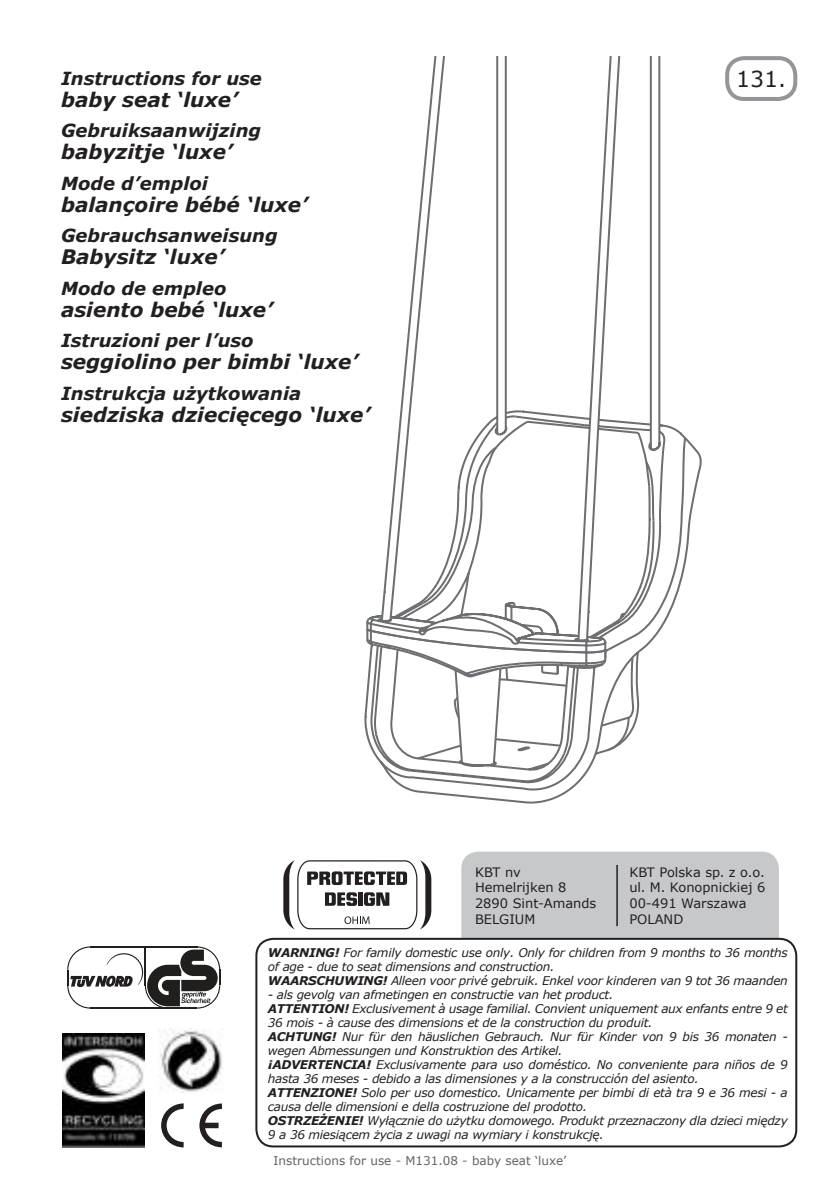
<style>
.page{position:relative;width:840px;height:1191px;background:#fff}
.page>*{position:absolute;margin:0;border:0;box-sizing:border-box;transform-origin:0 0}
.t1{font:22px "Verdana";color:#231f20}
.t2{font:italic 700 20px "Verdana";color:#231f20}
.t3{font:italic 700 18px "Verdana";color:#231f20}
.t4{font:13px/15.6px "Verdana";color:#231f20}
.t5{font:italic 12px/14px "Verdana";letter-spacing:-.025em;color:#231f20}
.t6{font:12px "Verdana";color:#636366}
.s1{font-weight:700}
</style>
<div class="page">
<div style="left:724px;top:56px;width:72px;height:45px;border:4px solid #939598;border-radius:17px"></div>
<div style="left:461px;top:851px;width:317px;height:101px;background:#c7c8ca;border-radius:17px"></div>
<hr style="left:616px;top:865px;width:1px;height:61px;background:#231f20">
<div style="left:256px;top:938px;width:539px;height:208px;background:#fff;border-radius:17px"></div>
<div style="left:255px;top:937px;width:541px;height:210px;border:2px solid #231f20;border-radius:17px"></div>
<img style="left:62px;top:1033px;width:82px;height:114px">
<img style="left:158px;top:1028px;width:65px;height:64px">
<svg style="left:161px;top:1103px;width:22px;height:44px"></svg>
<svg style="left:199px;top:1103px;width:23px;height:44px"></svg>
<svg style="left:67px;top:946px;width:153px;height:62px"></svg>
<svg style="left:283px;top:860px;width:148px;height:69px"></svg>
<svg style="left:364px;top:437px;width:337px;height:366px"></svg>
<svg style="left:369px;top:56px;width:317px;height:736px"></svg>
<h3 class="t3" style="left:61px;top:70px;width:202px">Instructions for use</h3>
<h2 class="t2" style="left:61px;top:90px;width:178px">baby seat ‘luxe’</h2>
<h3 class="t3" style="left:61px;top:122px;width:201px">Gebruiksaanwijzing</h3>
<h2 class="t2" style="left:61px;top:143px;width:173px">babyzitje ‘luxe’</h2>
<h3 class="t3" style="left:61px;top:175px;width:148px">Mode d’emploi</h3>
<h2 class="t2" style="left:61px;top:195px;width:248px">balançoire bébé ‘luxe’</h2>
<h3 class="t3" style="left:61px;top:227px;width:218px">Gebrauchsanweisung</h3>
<h2 class="t2" style="left:61px;top:248px;width:165px">Babysitz ‘luxe’</h2>
<h3 class="t3" style="left:61px;top:280px;width:167px">Modo de empleo</h3>
<h2 class="t2" style="left:61px;top:300px;width:213px">asiento bebé ‘luxe’</h2>
<h3 class="t3" style="left:61px;top:332px;width:194px">Istruzioni per l’uso</h3>
<h2 class="t2" style="left:61px;top:353px;width:298px">seggiolino per bimbi ‘luxe’</h2>
<h3 class="t3" style="left:61px;top:380px;width:241px">Instrukcja użytkowania</h3>
<h2 class="t2" style="left:61px;top:400px;width:310px">siedziska dziecięcego ‘luxe’</h2>
<h1 class="t1" style="left:735px;top:69px;width:51px">131.</h1>
<p class="t4" style="left:474px;top:865px;width:123px">KBT nv<br>Hemelrijken 8<br>2890 Sint-Amands<br>BELGIUM</p>
<p class="t4" style="left:629px;top:865px;width:138px">KBT Polska sp. z o.o. ul. M. Konopnickiej 6<br>00-491 Warszawa<br>POLAND</p>
<p class="t5" style="left:268px;top:946px;width:521px"><span class="s1">WARNING!</span> For family domestic use only. Only for children from 9 months to 36 months of age - due to seat dimensions and construction.<br><span class="s1">WAARSCHUWING!</span> Alleen voor privé gebruik. Enkel voor kinderen van 9 tot 36 maanden</p>
<p class="t5" style="left:268px;top:988px;width:521px">- als gevolg van afmetingen en constructie van het product.<br><span class="s1">ATTENTION!</span> Exclusivement à usage familial. Convient uniquement aux enfants entre 9 et 36 mois - à cause des dimensions et de la construction du produit.<br><span class="s1">ACHTUNG!</span> Nur für den häuslichen Gebrauch. Nur für Kinder von 9 bis 36 monaten - wegen Abmessungen und Konstruktion des Artikel.<br><span class="s1">¡ADVERTENCIA!</span> Exclusivamente para uso doméstico. No conveniente para niños de 9 hasta 36 meses - debido a las dimensiones y a la construcción del asiento.<br><span class="s1">ATTENZIONE!</span> Solo per uso domestico. Unicamente per bimbi di età tra 9 e 36 mesi - a causa delle dimensioni e della costruzione del prodotto.<br><span class="s1">OSTRZEŻENIE!</span> Wyłącznie do użytku domowego. Produkt przeznaczony dla dzieci między 9 a 36 miesiącem życia z uwagi na wymiary i konstrukcję.</p>
<p class="t6" style="left:273px;top:1155px;width:294px">Instructions for use - M131.08 - baby seat ‘luxe’</p>
</div>
